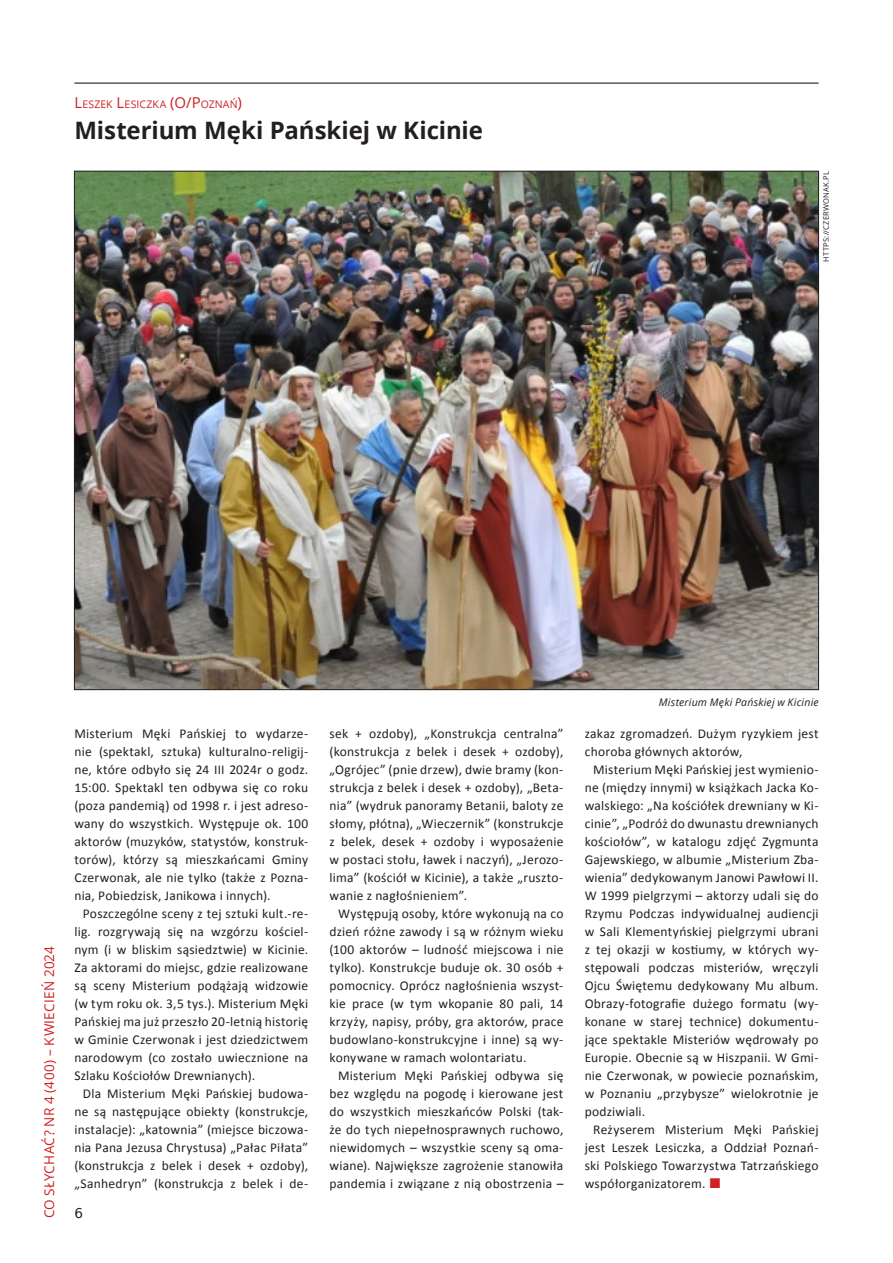
<style>
.page{position:relative;width:893px;height:1263px;background:#fff}
.page>*{position:absolute;margin:0;border:0;box-sizing:border-box;transform-origin:0 0}
.t1{font:700 24px "Open Sans";letter-spacing:-.005em;color:#231f20}
.t2{font:13.5px/18px "Calibri";letter-spacing:.015em;color:#231f20;text-align:justify}
.t3{font:13.5px "Open Sans";letter-spacing:.015em;color:#cf2026}
.t4{font:13.5px "DejaVu Sans";color:#231f20}
.t5{font:italic 10.5px "Open Sans";letter-spacing:.02em;color:#231f20}
.t6{font:10.5px "Open Sans";letter-spacing:.015em;color:#cf2026}
.t7{font:7.5px "Open Sans";letter-spacing:.035em;color:#231f20}
.s1{font-size:15px}
.s2{font-family:"Arial";font-weight:900;font-size:21px;color:#cf2026}
</style>
<div class="page">
<hr style="left:74px;top:83px;width:745px;height:1px;background:#231f20">
<img style="left:76px;top:173px;width:741px;height:515px">
<p class="t6" style="left:74px;top:97px;width:169px"><span class="s1">L</span>ESZEK <span class="s1">L</span>ESICZKA <span class="s1">(O/P</span>OZNAŃ<span class="s1">)</span></p>
<h1 class="t1" style="left:74px;top:113px;width:410px">Misterium Męki Pańskiej w Kicinie</h1>
<p class="t7" style="left:821px;top:262px;width:92px;rotate:-90deg">HTTPS://CZERWONAK.PL</p>
<p class="t3" style="left:40px;top:1218px;width:274px;rotate:-90deg">CO SŁYCHAĆ? nr 4 (400) – kwiec ień 2024</p>
<p class="t2" style="left:74px;top:725px;width:235px">Misterium Męki Pańskiej to wydarze&shy;nie (spektakl, sztuka) kulturalno-religij&shy;ne, które odbyło się 24 III 2024r o godz.<br>15:00. Spektakl ten odbywa się co roku (poza pandemią) od 1998 r. i jest adreso&shy;wany do wszystkich. Występuje ok. 100 aktorów (muzyków, statystów, konstruk&shy;torów), którzy są mieszkańcami Gminy Czerwonak, ale nie tylko (także z Pozna&shy;nia, Pobiedzisk, Janikowa i innych).</p>
<p class="t2" style="left:74px;top:905px;width:235px;text-indent:9px">Poszczególne sceny z tej sztuki kult.-re&shy;lig. rozgrywają się na wzgórzu kościel&shy;nym (i w bliskim sąsiedztwie) w Kicinie.<br>Za aktorami do miejsc, gdzie realizowane są sceny Misterium podążają widzowie (w tym roku ok. 3,5 tys.). Misterium Męki Pańskiej ma już przeszło 20-letnią historię w Gminie Czerwonak i jest dziedzictwem narodowym (co zostało uwiecznione na Szlaku Kościołów Drewnianych).</p>
<p class="t2" style="left:74px;top:1084px;width:235px;text-indent:9px">Dla Misterium Męki Pańskiej budowa&shy;ne są następujące obiekty (konstrukcje, instalacje): „katownia” (miejsce biczowa&shy;nia Pana Jezusa Chrystusa) „Pałac Piłata” (konstrukcja z belek i desek + ozdoby), „Sanhedryn” (konstrukcja z belek i de-</p>
<p class="t4" style="left:74px;top:1202px;width:10px">6</p>
<p class="t2" style="left:330px;top:725px;width:235px">sek + ozdoby), „Konstrukcja centralna” (konstrukcja z belek i desek + ozdoby), „Ogrójec” (pnie drzew), dwie bramy (kon&shy;strukcja z belek i desek + ozdoby), „Beta&shy;nia” (wydruk panoramy Betanii, baloty ze słomy, płótna), „Wieczernik” (konstrukcje z belek, desek + ozdoby i wyposażenie w postaci stołu, ławek i naczyń), „Jerozo&shy;lima” (kościół w Kicinie), a także „ruszto&shy;wanie z nagłośnieniem”.</p>
<p class="t2" style="left:330px;top:905px;width:235px;text-indent:9px">Występują osoby, które wykonują na co dzień różne zawody i są w różnym wieku (100 aktorów – ludność miejscowa i nie tylko). Konstrukcje buduje ok. 30 osób + pomocnicy. Oprócz nagłośnienia wszyst&shy;kie prace (w tym wkopanie 80 pali, 14 krzyży, napisy, próby, gra aktorów, prace budowlano-konstrukcyjne i inne) są wy&shy;konywane w ramach wolontariatu.</p>
<p class="t2" style="left:330px;top:1066px;width:235px;text-indent:9px">Misterium Męki Pańskiej odbywa się bez względu na pogodę i kierowane jest do wszystkich mieszkańców Polski (tak&shy;że do tych niepełnosprawnych ruchowo, niewidomych – wszystkie sceny są oma&shy;wiane). Największe zagrożenie stanowiła pandemia i związane z nią obostrzenia –</p>
<p class="t5" style="left:659px;top:695px;width:161px">Misterium Męki Pańskiej w Kicinie</p>
<p class="t2" style="left:585px;top:724px;width:235px">zakaz zgromadzeń. Dużym ryzykiem jest choroba głównych aktorów,</p>
<p class="t2" style="left:585px;top:760px;width:235px;text-indent:9px">Misterium Męki Pańskiej jest wymienio&shy;ne (między innymi) w książkach Jacka Ko&shy;walskiego: „Na kościółek drewniany w Ki&shy;cinie”, „Podróż do dwunastu drewnianych kościołów”, w katalogu zdjęć Zygmunta Gajewskiego, w albumie „Misterium Zba&shy;wienia” dedykowanym Janowi Pawłowi II.<br>W 1999 pielgrzymi – aktorzy udali się do Rzymu Podczas indywidualnej audiencji w Sali Klementyńskiej pielgrzymi ubrani z tej okazji w kostiumy, w których wy&shy;stępowali podczas misteriów, wręczyli Ojcu Świętemu dedykowany Mu album.<br>Obrazy-fotografie dużego formatu (wy&shy;konane w starej technice) dokumentu&shy;jące spektakle Misteriów wędrowały po Europie. Obecnie są w Hiszpanii. W Gmi&shy;nie Czerwonak, w powiecie poznańskim, w Poznaniu „przybysze” wielokrotnie je podziwiali.</p>
<p class="t2" style="left:585px;top:1120px;width:235px;text-indent:9px">Reżyserem Misterium Męki Pańskiej jest Leszek Lesiczka, a Oddział Poznań&shy;ski Polskiego Towarzystwa Tatrzańskiego współorganizatorem. <span class="s2">■</span></p>
</div>
